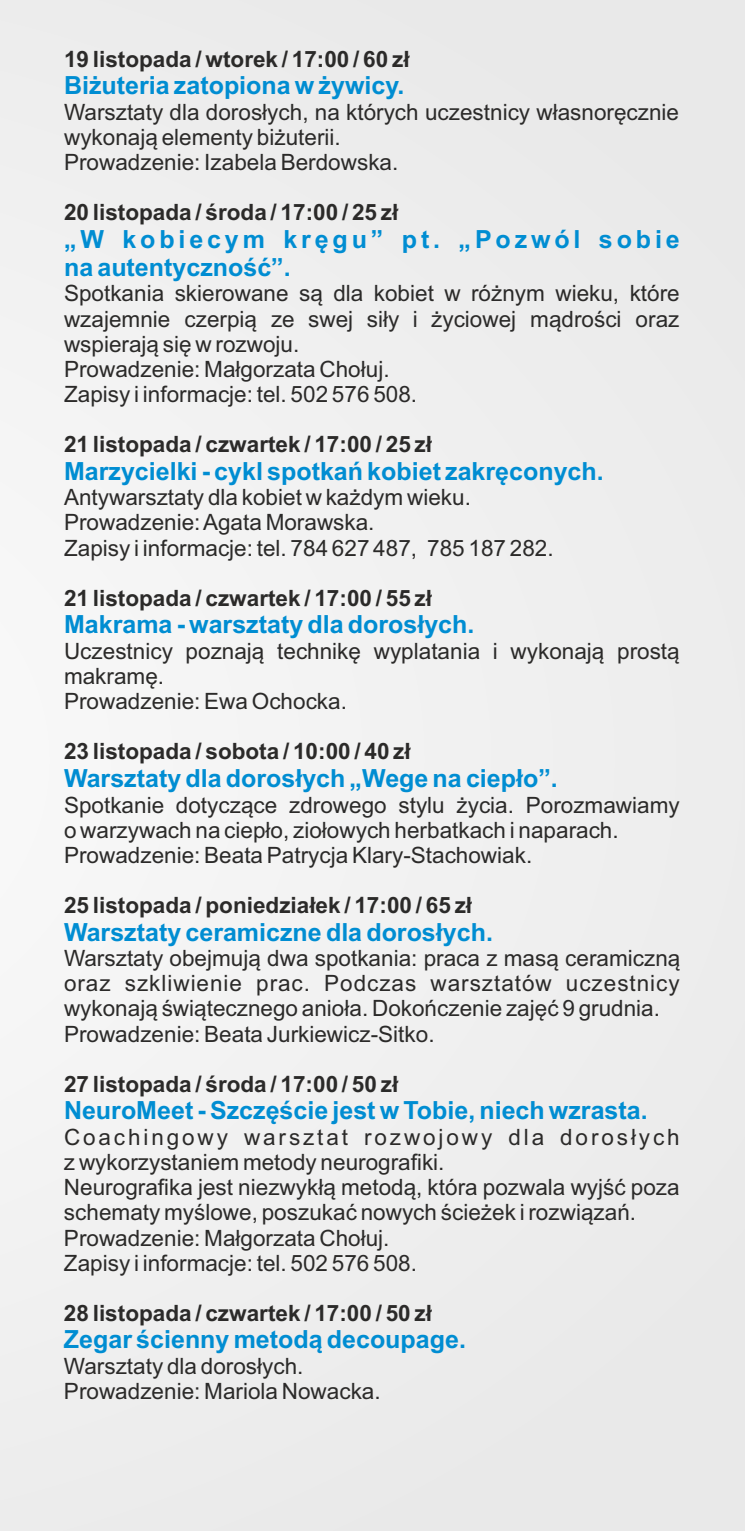
<style>
.page{position:relative;width:745px;height:1531px;background:#fff}
.page>*{position:absolute;margin:0;border:0;box-sizing:border-box;transform-origin:0 0}
.t1{font:700 25px "Arial";color:#008dd2}
.t2{font:700 25px/28px "Arial";letter-spacing:.155em;color:#008dd2}
.t3{font:22.5px/25.2px "Arial";color:#2b2a29}
.t4{font:700 22.5px "Arial";color:#2b2a29}
</style>
<div class="page">
<div style="left:0;top:0;width:744px;height:1531px;background:#efefef"></div>
<p class="t4" style="left:64px;top:50px;width:347px">19 listopada / wtorek / 17:00 / 60 zł</p>
<p class="t1" style="left:64px;top:76px;width:341px">Biżuteria zatopiona w żywicy.</p>
<p class="t3" style="left:64px;top:101px;width:616px">Warsztaty dla dorosłych, na których uczestnicy własnoręcznie wykonają elementy biżuterii.<br>Prowadzenie: Izabela Berdowska.</p>
<p class="t4" style="left:64px;top:204px;width:335px">20 listopada / środa / 17:00 / 25 zł</p>
<p class="t2" style="left:64px;top:227px;width:616px">„W kobiecym kręgu” pt. „Pozwól sobie na autentyczność”.</p>
<p class="t3" style="left:64px;top:283px;width:616px">Spotkania skierowane są dla kobiet w różnym wieku, które wzajemnie czerpią ze swej siły i życiowej mądrości oraz wspierają się w rozwoju.<br>Prowadzenie: Małgorzata Chołuj.<br>Zapisy i informacje: tel. 502 576 508.</p>
<p class="t4" style="left:64px;top:436px;width:369px">21 listopada / czwartek / 17:00 / 25 zł</p>
<p class="t1" style="left:64px;top:461px;width:541px">Marzycielki - cykl spotkań kobiet zakręconych.</p>
<p class="t3" style="left:64px;top:487px;width:491px">Antywarsztaty dla kobiet w każdym wieku.<br>Prowadzenie: Agata Morawska.<br>Zapisy i informacje: tel. 784 627 487, 785 187 282.</p>
<p class="t4" style="left:64px;top:589px;width:369px">21 listopada / czwartek / 17:00 / 55 zł</p>
<p class="t1" style="left:64px;top:615px;width:411px">Makrama - warsztaty dla dorosłych.</p>
<p class="t3" style="left:64px;top:640px;width:616px">Uczestnicy poznają technikę wyplatania i wykonają prostą makramę.<br>Prowadzenie: Ewa Ochocka.</p>
<p class="t4" style="left:64px;top:743px;width:348px">23 listopada / sobota / 10:00 / 40 zł</p>
<p class="t1" style="left:64px;top:769px;width:495px">Warsztaty dla dorosłych „Wege na ciepło”.</p>
<p class="t3" style="left:64px;top:794px;width:616px">Spotkanie dotyczące zdrowego stylu życia. Porozmawiamy o warzywach na ciepło, ziołowych herbatkach i naparach.<br>Prowadzenie: Beata Patrycja Klary-Stachowiak.</p>
<p class="t4" style="left:64px;top:897px;width:409px">25 listopada / poniedziałek / 17:00 / 65 zł</p>
<p class="t1" style="left:64px;top:922px;width:430px">Warsztaty ceramiczne dla dorosłych.</p>
<p class="t3" style="left:64px;top:948px;width:617px">Warsztaty obejmują dwa spotkania: praca z masą ceramiczną oraz szkliwienie prac. Podczas warsztatów uczestnicy wykonają świątecznego anioła. Dokończenie zajęć 9 grudnia.<br>Prowadzenie: Beata Jurkiewicz-Sitko.</p>
<p class="t4" style="left:64px;top:1075px;width:335px">27 listopada / środa / 17:00 / 50 zł</p>
<p class="t1" style="left:64px;top:1101px;width:585px">NeuroMeet - Szczęście jest w Tobie, niech wzrasta.</p>
<p class="t3" style="left:64px;top:1126px;width:616px">Coachingowy warsztat rozwojowy dla dorosłych z wykorzystaniem metody neurografiki.<br>Neurografika jest niezwykłą metodą, która pozwala wyjść poza schematy myślowe, poszukać nowych ścieżek i rozwiązań.<br>Prowadzenie: Małgorzata Chołuj.<br>Zapisy i informacje: tel. 502 576 508.</p>
<p class="t4" style="left:64px;top:1304px;width:369px">28 listopada / czwartek / 17:00 / 50 zł</p>
<p class="t1" style="left:64px;top:1330px;width:403px">Zegar ścienny metodą decoupage.</p>
<p class="t3" style="left:64px;top:1355px;width:318px">Warsztaty dla dorosłych.<br>Prowadzenie: Mariola Nowacka.</p>
</div>
